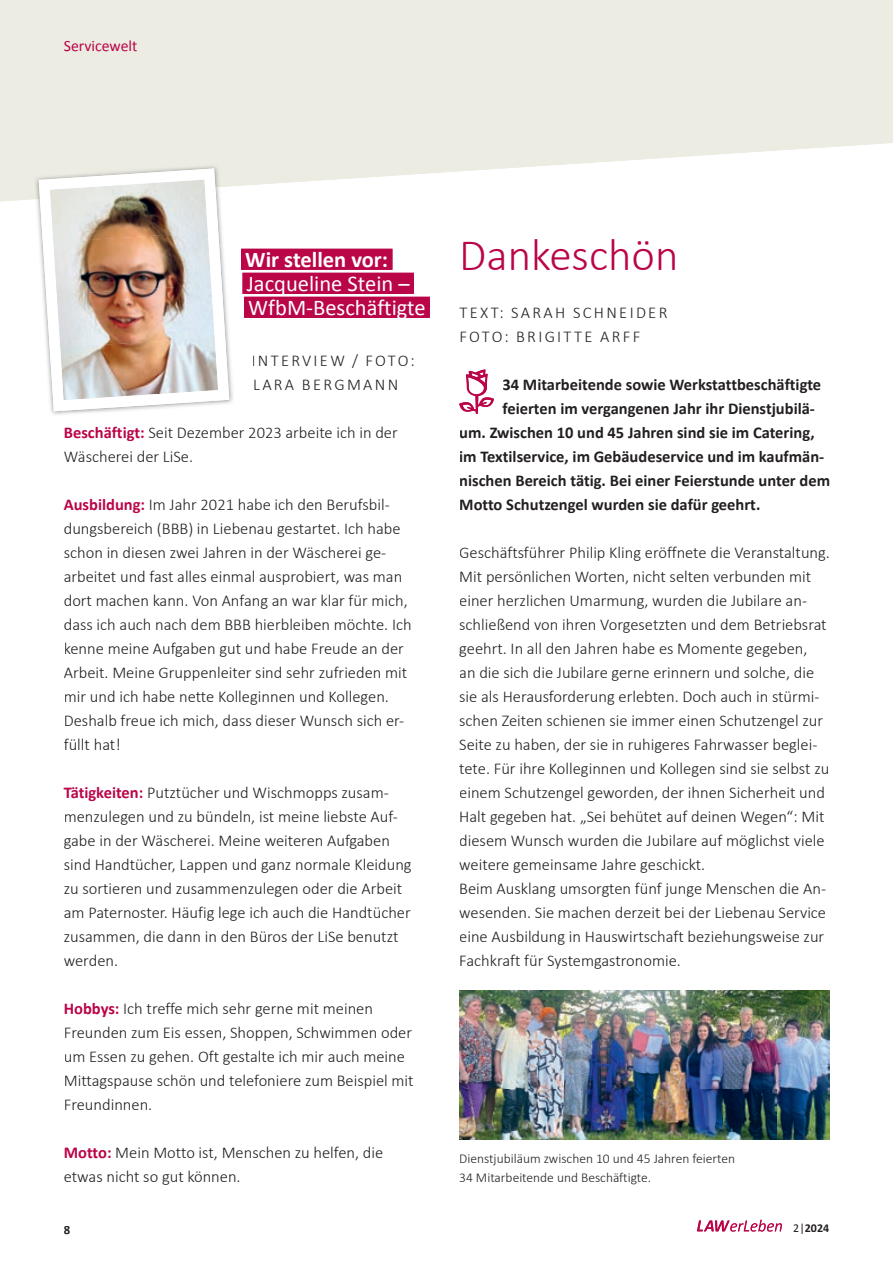
<style>
.page{position:relative;width:893px;height:1263px;background:#fff}
.page>*{position:absolute;margin:0;border:0;box-sizing:border-box;transform-origin:0 0}
.t1{font:300 45px "Calibri";color:#ba0549}
.t2{font:22.5px/24px "Calibri";color:#fff}
.t3{font:700 22.5px "Calibri";color:#fff}
.t4{font:300 16.5px/24px "Calibri";color:#231f20}
.t5{font:700 16.5px "Calibri";color:#231f20}
.t6{font:300 16.5px/24px "Calibri";letter-spacing:.14em;color:#231f20}
.t7{font:15.75px "Calibri";color:#ba0549}
.t8{font:300 13.5px/19.5px "Calibri";color:#231f20}
.t9{font:700 12.75px "Calibri";color:#231f20}
.t10{font:700 12px "Calibri";color:#231f20}
.s1{font-weight:700;color:#ba0549}
.s2{font-weight:400}
</style>
<div class="page">
<svg style="left:697px;top:1219px;width:85px;height:12px"></svg>
<svg style="left:459px;top:369px;width:35px;height:45px"></svg>
<img style="left:459px;top:990px;width:370px;height:149px">
<svg style="left:0;top:0;width:893px;height:201px;fill:#ecece3"></svg>
<svg style="left:241px;top:249px;width:189px;height:69px"></svg>
<div style="left:246px;top:252px;width:142px;height:15px;background:#ba0549"></div>
<hr style="left:247px;top:294px;width:163px;height:1px;background:#fff">
<div style="left:247px;top:276px;width:163px;height:18px;background:#ba0549"></div>
<div style="left:249px;top:300px;width:176px;height:18px;background:#ba0549"></div>
<img style="left:34px;top:164px;width:200px;height:35px">
<img style="left:64px;top:346px;width:169px;height:69px">
<img style="left:39px;top:168px;width:190px;height:243px">
<div style="left:64px;top:40px;width:73px;height:11px;background:#ecece3"></div>
<p class="t7" style="left:64px;top:36px;width:75px">Servicewelt</p>
<h2 class="t3" style="left:245px;top:245px;width:144px">Wir stellen vor:</h2>
<h2 class="t2" style="left:247px;top:272px;width:180px">Jacqueline Stein –<br>WfbM-Beschäftigte</h2>
<p class="t6" style="left:252px;top:348px;width:165px">INTERVIEW / FOTO:<br>LARA BERGMANN</p>
<p class="t4" style="left:64px;top:420px;width:336px"><span class="s1">Beschäftigt:</span> Seit Dezember 2023 arbeite ich in der<br>Wäscherei der LiSe.</p>
<p class="t4" style="left:64px;top:492px;width:349px"><span class="s1">Ausbildung:</span> Im Jahr 2021 habe ich den Berufsbil&shy;dungsbereich (BBB) in Liebenau gestartet. Ich habe schon in diesen zwei Jahren in der Wäscherei ge&shy;arbeitet und fast alles einmal ausprobiert, was man dort machen kann. Von Anfang an war klar für mich, dass ich auch nach dem BBB hierbleiben möchte. Ich kenne meine Aufgaben gut und habe Freude an der Arbeit. Meine Gruppenleiter sind sehr zufrieden mit mir und ich habe nette Kolleginnen und Kollegen.<br>Deshalb freue ich mich, dass dieser Wunsch sich er&shy;füllt hat!</p>
<p class="t4" style="left:64px;top:780px;width:349px"><span class="s1">Tätigkeiten:</span> Putztücher und Wischmopps zusam&shy;menzulegen und zu bündeln, ist meine liebste Auf&shy;gabe in der Wäscherei. Meine weiteren Aufgaben sind Handtücher, Lappen und ganz normale Kleidung zu sortieren und zusammenzulegen oder die Arbeit am Paternoster. Häufig lege ich auch die Handtücher zusammen, die dann in den Büros der LiSe benutzt werden.</p>
<p class="t4" style="left:64px;top:996px;width:351px"><span class="s1">Hobbys:</span> Ich treffe mich sehr gerne mit meinen Freunden zum Eis essen, Shoppen, Schwimmen oder um Essen zu gehen. Oft gestalte ich mir auch meine Mittagspause schön und telefoniere zum Beispiel mit Freundinnen.</p>
<p class="t4" style="left:64px;top:1140px;width:321px"><span class="s1">Motto:</span> Mein Motto ist, Menschen zu helfen, die etwas nicht so gut können.</p>
<h1 class="t1" style="left:459px;top:227px;width:221px">Dankeschön</h1>
<p class="t6" style="left:460px;top:300px;width:209px">TEXT: SARAH SCHNEIDER<br>FOTO: BRIGITTE ARFF</p>
<p class="t5" style="left:502px;top:374px;width:320px">34 Mitarbeitende sowie Werkstattbeschäftigte</p>
<p class="t5" style="left:502px;top:398px;width:314px">feierten im vergangenen Jahr ihr Dienstjubilä-</p>
<p class="t5" style="left:459px;top:422px;width:357px">um. Zwischen 10 und 45 Jahren sind sie im Catering,</p>
<p class="t5" style="left:459px;top:446px;width:367px">im Textilservice, im Gebäudeservice und im kaufmän-</p>
<p class="t5" style="left:459px;top:470px;width:372px">nischen Bereich tätig. Bei einer Feierstunde unter dem</p>
<p class="t5" style="left:459px;top:494px;width:303px">Motto Schutzengel wurden sie dafür geehrt.</p>
<p class="t4" style="left:459px;top:540px;width:372px">Geschäftsführer Philip Kling eröffnete die Veranstaltung.<br>Mit persönlichen Worten, nicht selten verbunden mit einer herzlichen Umarmung, wurden die Jubilare an&shy;schließend von ihren Vorgesetzten und dem Betriebsrat geehrt. In all den Jahren habe es Momente gegeben,<br>an die sich die Jubilare gerne erinnern und solche, die sie als Herausforderung erlebten. Doch auch in stürmi&shy;schen Zeiten schienen sie immer einen Schutzengel zur Seite zu haben, der sie in ruhigeres Fahrwasser beglei&shy;tete. Für ihre Kolleginnen und Kollegen sind sie selbst zu einem Schutzengel geworden, der ihnen Sicherheit und Halt gegeben hat. „Sei behütet auf deinen Wegen“: Mit diesem Wunsch wurden die Jubilare auf möglichst viele weitere gemeinsame Jahre geschickt.<br>Beim Ausklang umsorgten fünf junge Menschen die An&shy;wesenden. Sie machen derzeit bei der Liebenau Service eine Ausbildung in Hauswirtschaft beziehungsweise zur Fachkraft für Systemgastronomie.</p>
<p class="t8" style="left:459px;top:1148px;width:277px">Dienstjubiläum zwischen 10 und 45 Jahren feierten<br>34 Mitarbeitende und Beschäftigte.</p>
<p class="t9" style="left:64px;top:1222px;width:8px">8</p>
<p class="t10" style="left:793px;top:1220px;width:37px"><span class="s2">2|</span>2024</p>
</div>
